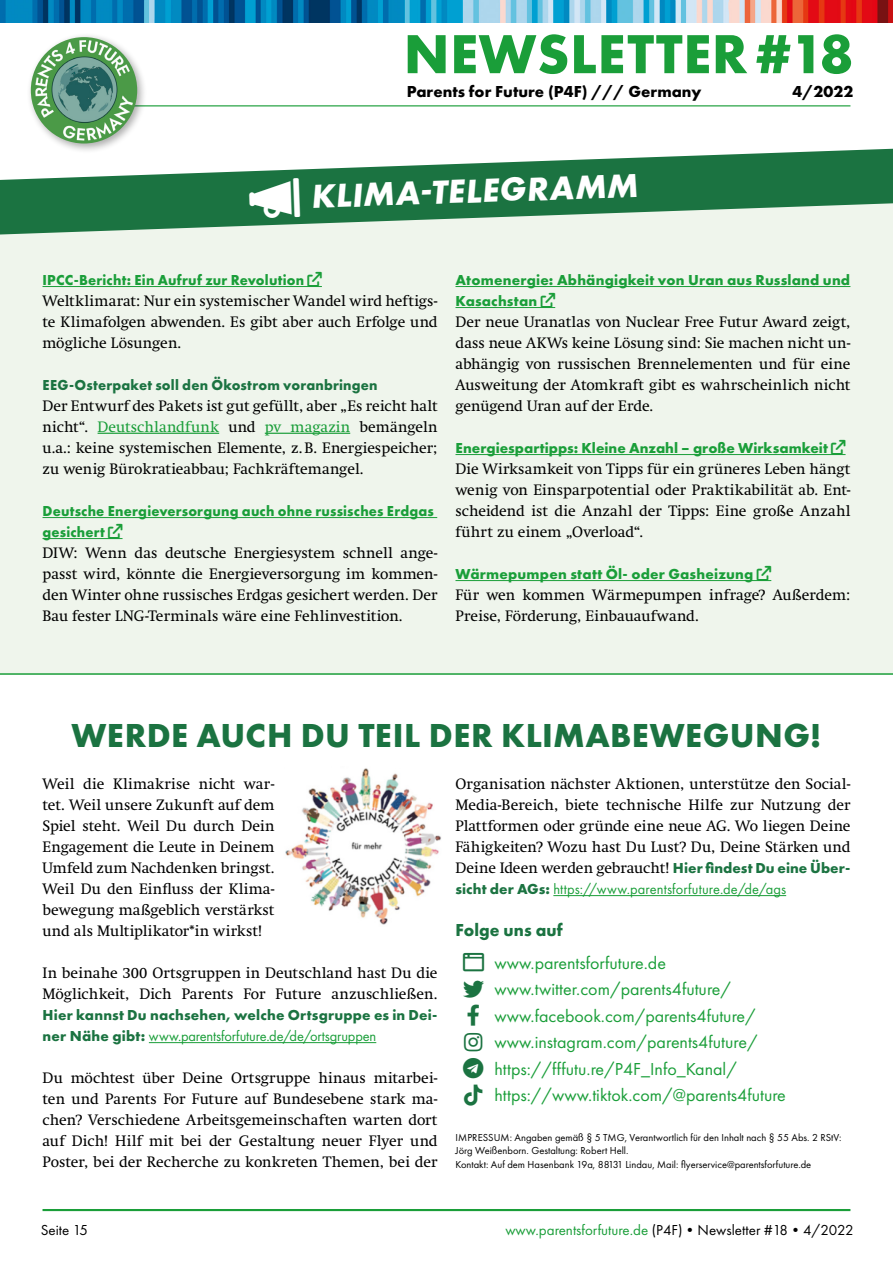
<style>
.page{position:relative;width:893px;height:1263px;background:#fff}
.page>*{position:absolute;margin:0;border:0;box-sizing:border-box;transform-origin:0 0}
.t1{font:700 57px "Futura PT";letter-spacing:.01em;color:#1a9e39}
.t2{font:700 34.5px "Futura PT";letter-spacing:.015em;color:#1b7341}
.t3{font:700 34.5px "Futura PT";color:#fff}
.t4{font:18px "Futura PT";color:#1a9e39}
.t5{font:700 18px "Futura PT";letter-spacing:.005em;color:#1b7341;scale:.96 1}
.t6{font:700 16.5px "Futura PT";color:#000}
.t7{font:15px/21px "Swift";letter-spacing:.005em;color:#000;text-align:justify}
.t8{font:700 15px/21px "Futura PT";letter-spacing:.01em;color:#1a9e39}
.t9{font:700 15px/21px "Futura PT";letter-spacing:.01em;color:#1a9e39;scale:.96 1}
.t10{font:700 15px/21px "Futura PT";letter-spacing:.015em;color:#1b7341}
.t11{font:15px "Futura PT";color:#000}
.t12{font:15px "Futura PT";letter-spacing:.01em;color:#1a9e39;scale:.96 1}
.t13{font:700 15px "Futura PT";letter-spacing:.015em;color:#1b7341;scale:.96 1}
.t14{font:10.5px/13.5px "Futura PT";color:#000}
.s1{color:#1a9e39}
.s2{font-weight:400;color:#1a9e39}
.s3{font-family:"Futura PT";font-weight:700;color:#1b7341}
.s4{font-weight:700;color:#1b7341}
.s5{color:#1b7341}
</style>
<div class="page">
<img style="left:0;top:0;width:893px;height:22px">
<hr style="left:43px;top:105px;width:807px;height:1px;background:#1a9e39">
<div style="left:26px;top:33px;width:121px;height:121px;background:#000;opacity:.33"></div>
<img style="left:31px;top:37px;width:106px;height:107px;border-radius:53px">
<hr style="left:43px;top:1209px;width:807px;height:2px;background:#1a9e39">
<div style="left:0;top:234px;width:893px;height:441px;background:#eff5ec"></div>
<img style="left:285px;top:768px;width:156px;height:157px">
<hr style="left:149px;top:1042px;width:227px;height:1px;background:#1a9e39">
<hr style="left:553px;top:895px;width:233px;height:1px;background:#1a9e39">
<hr style="left:43px;top:286px;width:279px;height:1px;background:#1a9e39">
<hr style="left:98px;top:433px;width:121px;height:1px;background:#1a9e39">
<hr style="left:265px;top:433px;width:85px;height:1px;background:#1a9e39">
<hr style="left:43px;top:517px;width:394px;height:1px;background:#1a9e39">
<hr style="left:43px;top:538px;width:80px;height:1px;background:#1a9e39">
<hr style="left:455px;top:286px;width:395px;height:1px;background:#1a9e39">
<hr style="left:455px;top:307px;width:100px;height:1px;background:#1a9e39">
<hr style="left:455px;top:454px;width:391px;height:1px;background:#1a9e39">
<hr style="left:455px;top:580px;width:316px;height:1px;background:#1a9e39">
<svg style="left:0;top:149px;width:893px;height:85px;fill:#1b7341"></svg>
<svg style="left:307px;top:272px;width:15px;height:15px"></svg>
<svg style="left:108px;top:524px;width:15px;height:15px"></svg>
<svg style="left:541px;top:293px;width:14px;height:14px"></svg>
<svg style="left:831px;top:440px;width:15px;height:15px"></svg>
<svg style="left:757px;top:566px;width:14px;height:15px"></svg>
<div style="left:249px;top:178px;width:51px;height:41px;background:#1b7341"></div>
<h1 class="t1" style="left:404px;top:17px;width:451px">NEWSLETTER #18</h1>
<p class="t6" style="left:407px;top:81px;width:296px">Parents for Future (P4F) /// Germany</p>
<p class="t6" style="left:793px;top:81px;width:62px">4/2022</p>
<h2 class="t3" style="left:249px;top:176px;width:390px;rotate:-2deg">□■ KLIMA-TELEGRAMM</h2>
<p class="t9" style="left:43px;top:269px;width:293px">IPCC-Bericht: Ein Aufruf zur Revolution □◆▼□▲❑◆</p>
<p class="t7" style="left:43px;top:290px;width:396px">Weltklimarat: Nur ein systemischer Wandel wird heftigs&shy;te Klimafolgen abwenden. Es gibt aber auch Erfolge und mögliche Lösungen.</p>
<p class="t13" style="left:43px;top:375px;width:351px">EEG-Osterpaket soll den Ökostrom voranbringen</p>
<p class="t7" style="left:43px;top:395px;width:396px">Der Entwurf des Pakets ist gut gefüllt, aber „Es reicht halt nicht“. <span class="s1">Deutschlandfunk</span> und <span class="s1">pv magazin</span> bemängeln u.a.: keine systemischen Elemente, z.B. Energiespeicher; zu wenig Bürokratieabbau; Fachkräftemangel.</p>
<p class="t9" style="left:43px;top:500px;width:409px">Deutsche Energieversorgung auch ohne russisches Erdgas gesichert □◆▼□▲❑◆</p>
<p class="t7" style="left:43px;top:542px;width:396px">DIW: Wenn das deutsche Energiesystem schnell ange&shy;passt wird, könnte die Energieversorgung im kommen&shy;den Winter ohne russisches Erdgas gesichert werden. Der Bau fester LNG-Terminals wäre eine Fehlinvestition.</p>
<p class="t8" style="left:455px;top:269px;width:396px">Atomenergie: Abhängigkeit von Uran aus Russland und<br>Kasachstan □◆▼□▲❑◆</p>
<p class="t7" style="left:455px;top:311px;width:396px">Der neue Uranatlas von Nuclear Free Futur Award zeigt, dass neue AKWs keine Lösung sind: Sie machen nicht un&shy;abhängig von russischen Brennelementen und für eine Ausweitung der Atomkraft gibt es wahrscheinlich nicht genügend Uran auf der Erde.</p>
<p class="t8" style="left:455px;top:437px;width:392px">Energiespartipps: Kleine Anzahl – große Wirksamkeit □◆▼□▲❑◆</p>
<p class="t7" style="left:455px;top:458px;width:396px">Die Wirksamkeit von Tipps für ein grüneres Leben hängt wenig von Einsparpotential oder Praktikabilität ab. Ent&shy;scheidend ist die Anzahl der Tipps: Eine große Anzahl führt zu einem „Overload“.</p>
<p class="t8" style="left:455px;top:563px;width:317px">Wärmepumpen statt Öl- oder Gasheizung □◆▼□▲❑◆</p>
<p class="t7" style="left:455px;top:584px;width:396px">Für wen kommen Wärmepumpen infrage? Außerdem:<br>Preise, Förderung, Einbauaufwand.</p>
<h2 class="t2" style="left:71px;top:713px;width:752px">WERDE AUCH DU TEIL DER KLIMABEWEGUNG!</h2>
<p class="t7" style="left:43px;top:773px;width:233px">Weil die Klimakrise nicht war&shy;tet. Weil unsere Zukunft auf dem Spiel steht. Weil Du durch Dein Engagement die Leute in Deinem Umfeld zum Nachdenken bringst.<br>Weil Du den Einfluss der Klima&shy;bewegung maßgeblich verstärkst und als Multiplikator*in wirkst!</p>
<p class="t7" style="left:43px;top:962px;width:396px">In beinahe 300 Ortsgruppen in Deutschland hast Du die<br>Möglichkeit, Dich Parents For Future anzuschließen.</p>
<p class="t10" style="left:43px;top:1004px;width:396px">Hier kannst Du nachsehen, welche Ortsgruppe es in Dei&shy;ner Nähe gibt: <span class="s2">www.parentsforfuture.de/de/ortsgruppen  </span></p>
<p class="t7" style="left:43px;top:1067px;width:396px">Du möchtest über Deine Ortsgruppe hinaus mitarbei&shy;ten und Parents For Future auf Bundesebene stark ma&shy;chen? Verschiedene Arbeitsgemeinschaften warten dort auf Dich! Hilf mit bei der Gestaltung neuer Flyer und Poster, bei der Recherche zu konkreten Themen, bei der</p>
<p class="t7" style="left:455px;top:773px;width:396px">Organisation nächster Aktionen, unterstütze den Social-Media-Bereich, biete technische Hilfe zur Nutzung der Plattformen oder gründe eine neue AG. Wo liegen Deine Fähigkeiten? Wozu hast Du Lust? Du, Deine Stärken und Deine Ideen werden gebraucht! <span class="s3">Hier findest Du eine Über-</span></p>
<p class="t12" style="left:455px;top:880px;width:346px"><span class="s4">sicht der AGs:</span> https://www.parentsforfuture.de/de/ags</p>
<p class="t5" style="left:455px;top:918px;width:113px">Folge uns auf</p>
<p class="t4" style="left:463px;top:952px;width:204px"><span class="s5">□▲</span> www.parentsforfuture.de</p>
<p class="t4" style="left:463px;top:978px;width:270px"><span class="s5">▼▼▼</span> www.twitter.com/parents4future/</p>
<p class="t4" style="left:467px;top:1005px;width:290px"><span class="s5">□□</span> www.facebook.com/parents4future/</p>
<p class="t4" style="left:464px;top:1031px;width:295px"><span class="s5">■▲▼</span> www.instagram.com/parents4future/</p>
<p class="t4" style="left:463px;top:1058px;width:275px"><span class="s5">▼●</span> https://fffutu.re/P4F_Info_Kanal/</p>
<p class="t4" style="left:464px;top:1084px;width:323px"><span class="s5">▼▼□</span> https://www.tiktok.com/@parents4future</p>
<p class="t14" style="left:455px;top:1131px;width:387px">IMPRESSUM: Angaben gemäß § 5 TMG, Verantwortlich für den Inhalt nach § 55 Abs. 2 RStV:<br>Jörg Weißenborn. Gestaltung: Robert Hell.<br>Kontakt: Auf dem Hasenbank 19a, 88131 Lindau, Mail: flyerservice@parentsforfuture.de</p>
<p class="t11" style="left:41px;top:1221px;width:49px">Seite 15</p>
<p class="t11" style="left:505px;top:1221px;width:350px"><span class="s1">www.parentsforfuture.de</span> (P4F)•Newsletter #18•4/2022</p>
</div>
